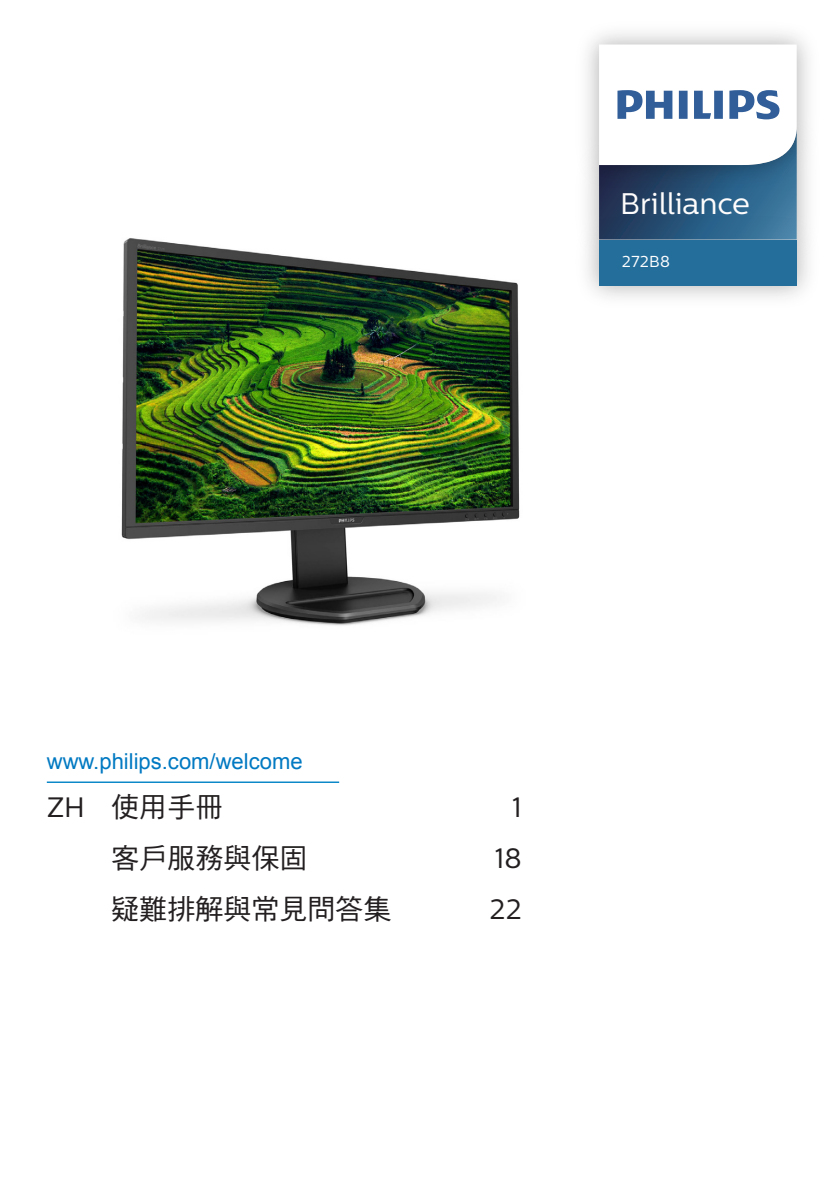
<style>
.page{position:relative;width:840px;height:1191px;background:#fff}
.page>*{position:absolute;margin:0;border:0;box-sizing:border-box;transform-origin:0 0}
.t1{font:29.8px "Centrale Sans";letter-spacing:-.005em;color:#fefcfc}
.t2{font:28px "DF Hei Std W5";color:#231f20}
.t3{font:28px "Centrale Sans";color:#231f20}
.Body_Text{font:22px "Arial";color:#0079c2}
.t4{font:15.8px "Centrale Sans";letter-spacing:.01em;color:#fff}
.s1{font-family:"Centrale Sans"}
</style>
<div class="page">
<hr style="left:47px;top:781px;width:292px;height:2px;background:#0082c5">
<img style="left:586px;top:209px;width:223px;height:89px">
<div style="left:598px;top:239px;width:198px;height:46px;background:#246e9c"></div>
<img style="left:587px;top:33px;width:222px;height:162px">
<svg style="left:598px;top:44px;width:198px;height:195px"></svg>
<img style="left:121px;top:238px;width:399px;height:388px">
<h1 class="t1" style="left:619px;top:186px;width:131px">Brilliance</h1>
<p class="t4" style="left:621px;top:252px;width:50px">272B8</p>
<p class="Body_Text" style="left:47px;top:747px;width:257px">www.philips.com/welcome</p>
<p class="t2" style="left:47px;top:792px;width:178px"><span class="s1">ZH</span> 使用手冊</p>
<p class="t3" style="left:512px;top:791px;width:11px">1</p>
<p class="t2" style="left:111px;top:842px;width:197px">客戶服務與保固</p>
<p class="t3" style="left:494px;top:842px;width:28px">18</p>
<p class="t2" style="left:111px;top:893px;width:281px">疑難排解與常見問答集</p>
<p class="t3" style="left:489px;top:892px;width:34px">22</p>
</div>
